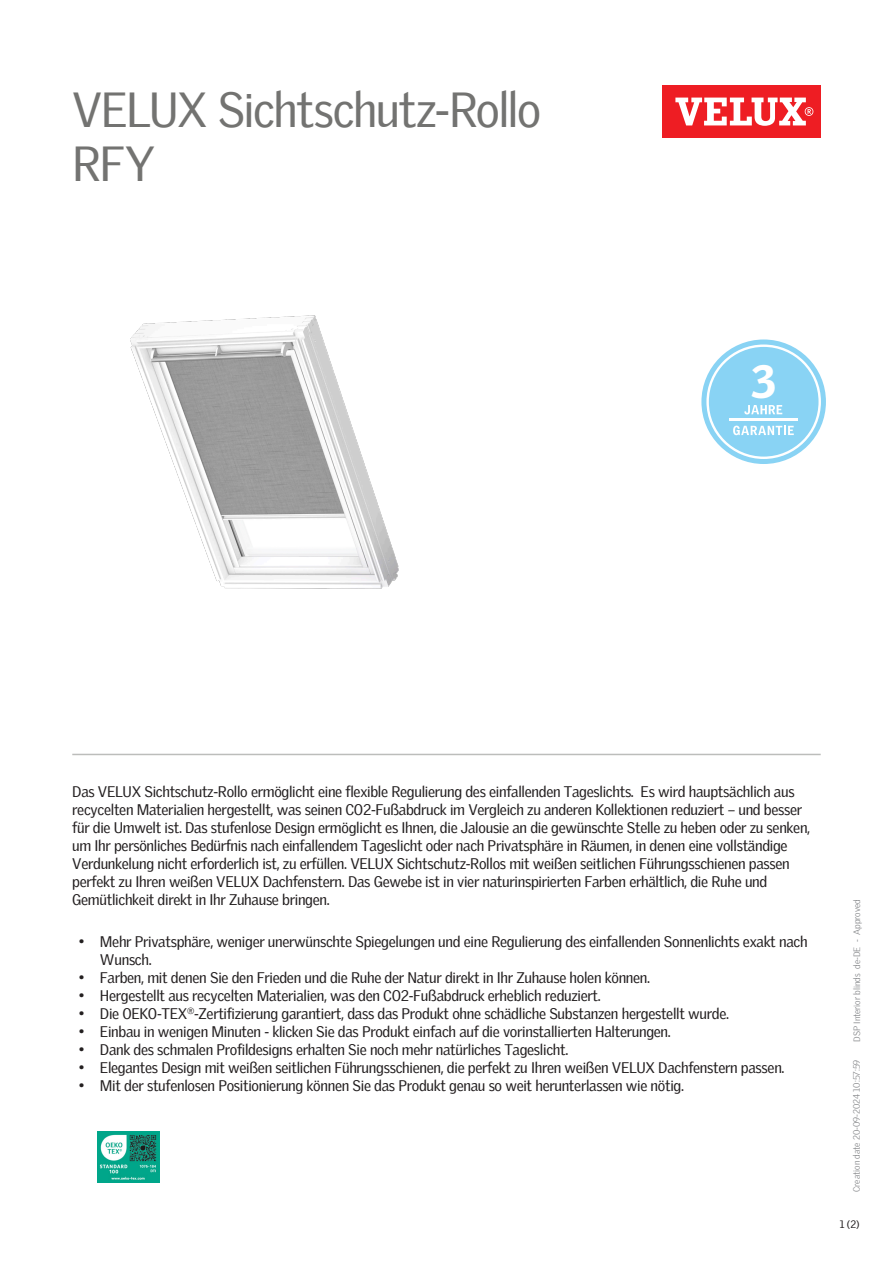
<style>
.page{position:relative;width:893px;height:1263px;background:#fff}
.page>*{position:absolute;margin:0;border:0;box-sizing:border-box;transform-origin:0 0}
.Headline{font:48px/54px "Velux Gothic";letter-spacing:-.035em;color:#737371}
.t1{font:900 45.3px "Velux Gothic";color:#fff}
.Body_Regular{font:15px/18px "Velux Gothic";letter-spacing:-.02em;color:#231f20}
.t2{font:10.5px "Velux Gothic";color:#231f20}
.t3{font:300 9px "Velux Gothic";color:#7c7e81}
</style>
<div class="page">
<div style="left:662px;top:85px;width:159px;height:53px;background:#ee1d23"></div>
<svg style="left:675px;top:98px;width:138px;height:28px"></svg>
<hr style="left:72px;top:754px;width:749px;height:1px;background:#bcbdbb">
<img style="left:98px;top:1131px;width:61px;height:51px">
<img style="left:130px;top:315px;width:269px;height:274px">
<svg style="left:701px;top:339px;width:125px;height:125px"></svg>
<p class="Headline" style="left:72px;top:79px;width:470px">VELUX Sichtschutz-Rollo<br>RFY</p>
<p class="t1" style="left:751px;top:353px;width:26px">3</p>
<p class="Body_Regular" style="left:72px;top:781px;width:739px">Das VELUX Sichtschutz-Rollo ermöglicht eine flexible Regulierung des einfallenden Tageslichts. Es wird hauptsächlich aus recycelten Materialien hergestellt, was seinen CO2-Fußabdruck im Vergleich zu anderen Kollektionen reduziert – und besser für die Umwelt ist. Das stufenlose Design ermöglicht es Ihnen, die Jalousie an die gewünschte Stelle zu heben oder zu senken, um Ihr persönliches Bedürfnis nach einfallendem Tageslicht oder nach Privatsphäre in Räumen, in denen eine vollständige Verdunkelung nicht erforderlich ist, zu erfüllen. VELUX Sichtschutz-Rollos mit weißen seitlichen Führungsschienen passen perfekt zu Ihren weißen VELUX Dachfenstern. Das Gewebe ist in vier naturinspirierten Farben erhältlich, die Ruhe und Gemütlichkeit direkt in Ihr Zuhause bringen.</p>
<p class="Body_Regular" style="left:100px;top:932px;width:709px;text-indent:-21px">• Mehr Privatsphäre, weniger unerwünschte Spiegelungen und eine Regulierung des einfallenden Sonnenlichts exakt nach<br>Wunsch.</p>
<p class="Body_Regular" style="left:79px;top:968px;width:573px">• Farben, mit denen Sie den Frieden und die Ruhe der Natur direkt in Ihr Zuhause holen können.</p>
<p class="Body_Regular" style="left:79px;top:986px;width:524px">• Hergestellt aus recycelten Materialien, was den CO2-Fußabdruck erheblich reduziert.</p>
<p class="Body_Regular" style="left:79px;top:1004px;width:652px">• Die OEKO-TEX<sup>®</sup>-Zertifizierung garantiert, dass das Produkt ohne schädliche Substanzen hergestellt wurde.</p>
<p class="Body_Regular" style="left:79px;top:1022px;width:594px">• Einbau in wenigen Minuten - klicken Sie das Produkt einfach auf die vorinstallierten Halterungen.</p>
<p class="Body_Regular" style="left:79px;top:1040px;width:491px">• Dank des schmalen Profildesigns erhalten Sie noch mehr natürliches Tageslicht.</p>
<p class="Body_Regular" style="left:79px;top:1058px;width:707px">• Elegantes Design mit weißen seitlichen Führungsschienen, die perfekt zu Ihren weißen VELUX Dachfenstern passen.</p>
<p class="Body_Regular" style="left:79px;top:1076px;width:607px">• Mit der stufenlosen Positionierung können Sie das Produkt genau so weit herunterlassen wie nötig.</p>
<p class="t3" style="left:850px;top:1042px;width:144px;rotate:-90deg">DSP Interior blinds de-DE - Approved</p>
<p class="t3" style="left:850px;top:1192px;width:134px;rotate:-90deg">Creation date 20-09-2024 10:57:59</p>
<p class="t2" style="left:840px;top:1216px;width:21px">1 (2)</p>
</div>
